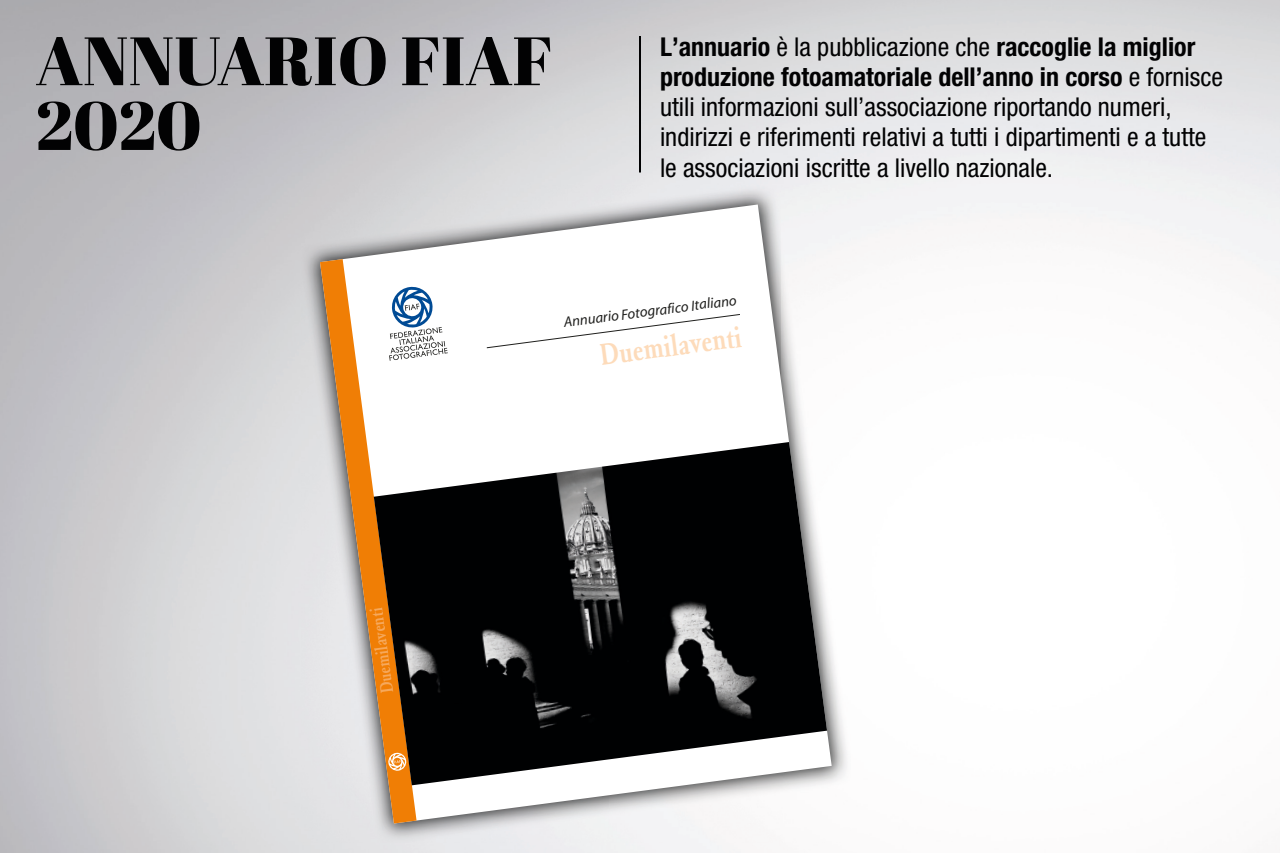
<style>
.page{position:relative;width:1280px;height:853px;background:#fff}
.page>*{position:absolute;margin:0;border:0;box-sizing:border-box;transform-origin:0 0}
.t1{font:68.2px/64.8px "Abril Fatface";color:#020203}
.t2{font:500 condensed 29.4px "Garamond BE";color:#fddbba}
.t3{font:condensed 26px/30px "Helvetica Neue";color:#020203}
.t4{font:500 condensed 17.8px "Garamond BE";color:#f6a85b}
.t5{font:italic 14.7px "Myriad";color:#1e1e1c}
.s1{font-weight:700}
</style>
<div class="page">
<hr style="left:639px;top:36px;width:2px;height:136px;background:#020203">
<img style="left:302px;top:186px;width:548px;height:656px">
<svg style="left:320px;top:204px;width:512px;height:620px"></svg>
<svg style="left:320px;top:259px;width:97px;height:565px"></svg>
<svg style="left:369px;top:607px;width:5px;height:87px"></svg>
<svg style="left:486px;top:314px;width:254px;height:34px"></svg>
<svg style="left:389px;top:286px;width:59px;height:75px"></svg>
<img style="left:374px;top:442px;width:453px;height:343px">
<h1 class="t1" style="left:36px;top:27px;width:519px">ANNUARIO FIAF<br>2020</h1>
<p class="t3" style="left:660px;top:32px;width:565px"><span class="s1">L’annuario</span> è la pubblicazione che <span class="s1">raccoglie la miglior produzione fotoamatoriale dell’anno in corso</span> e fornisce utili informazioni sull’associazione riportando numeri, indirizzi e riferimenti relativi a tutti i dipartimenti e a tutte le associazioni iscritte a livello nazionale.</p>
<p class="t4" style="left:376px;top:695px;width:88px;rotate:-97deg">Duemilaventi</p>
<p class="t5" style="left:563px;top:316px;width:176px;rotate:-8deg">Annuario Fotografico Italiano</p>
<p class="t2" style="left:598px;top:338px;width:144px;rotate:-8deg">Duemilaventi</p>
</div>
